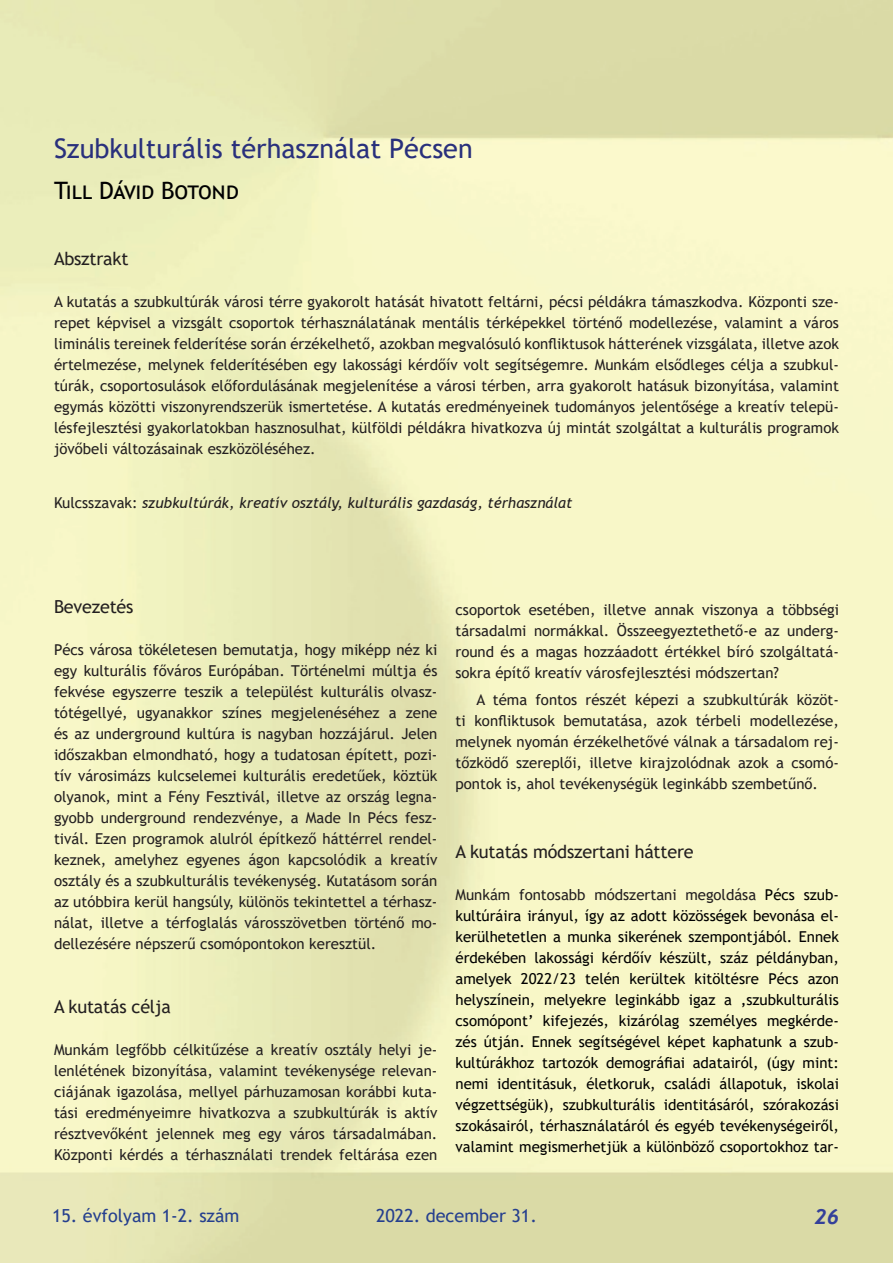
<style>
.page{position:relative;width:893px;height:1263px;background:#fff}
.page>*{position:absolute;margin:0;border:0;box-sizing:border-box;transform-origin:0 0}
.Címsor_1{font:27px "Trebuchet MS";color:#29307c}
.Címsor_1-2{font:24px "Trebuchet MS";letter-spacing:-.01em;color:#000001}
.t1{font:italic 700 21px "Trebuchet";color:#34409a}
.Címsor2{font:18px "Trebuchet MS";letter-spacing:-.01em;color:#231f20}
.t2{font:18px "Trebuchet MS";color:#253f8e}
.első_bekezdés{font:15px/21px "Trebuchet MS";color:#231f20;text-align:justify}
.első_bekezdés-2{font:15px/21px "Trebuchet MS";color:#000;text-align:justify}
.első_bekezdés-3{font:italic 15px "Trebuchet MS";color:#231f20}
.s1{font-style:normal}
.s2{color:#231f20}
.s3{font-family:"Lucida Bright";font-weight:400;font-style:normal;font-size:18px;color:#231f20}
</style>
<div class="page">
<p class="Címsor_1" style="left:54px;top:132px;width:420px">Szubkulturális térhasználat Pécsen</p>
<p class="Címsor_1-2" style="left:54px;top:175px;width:187px">Till Dávid Botond</p>
<p class="Címsor2" style="left:54px;top:248px;width:76px">Absztrakt</p>
<p class="első_bekezdés" style="left:54px;top:291px;width:786px">A kutatás a szubkultúrák városi térre gyakorolt hatását hivatott feltárni, pécsi példákra támaszkodva. Központi sze&shy;repet képvisel a vizsgált csoportok térhasználatának mentális térképekkel történő modellezése, valamint a város liminális tereinek felderítése során érzékelhető, azokban megvalósuló konfliktusok hátterének vizsgálata, illetve azok értelmezése, melynek felderítésében egy lakossági kérdőív volt segítségemre. Munkám elsődleges célja a szubkul&shy;túrák, csoportosulások előfordulásának megjelenítése a városi térben, arra gyakorolt hatásuk bizonyítása, valamint egymás közötti viszonyrendszerük ismertetése. A kutatás eredményeinek tudományos jelentősége a kreatív telepü&shy;lésfejlesztési gyakorlatokban hasznosulhat, külföldi példákra hivatkozva új mintát szolgáltat a kulturális programok jövőbeli változásainak eszközöléséhez.</p>
<p class="első_bekezdés-3" style="left:54px;top:494px;width:520px"><span class="s1">Kulcsszavak:</span> szubkultúrák, kreatív osztály, kulturális gazdaság, térhasználat</p>
<p class="Címsor2" style="left:54px;top:596px;width:81px">Bevezetés</p>
<p class="első_bekezdés" style="left:54px;top:639px;width:385px">Pécs városa tökéletesen bemutatja, hogy miképp néz ki egy kulturális főváros Európában. Történelmi múltja és fekvése egyszerre teszik a települést kulturális olvasz&shy;tótégellyé, ugyanakkor színes megjelenéséhez a zene és az underground kultúra is nagyban hozzájárul. Jelen időszakban elmondható, hogy a tudatosan épített, pozi&shy;tív városimázs kulcselemei kulturális eredetűek, köztük olyanok, mint a Fény Fesztivál, illetve az ország legna&shy;gyobb underground rendezvénye, a Made In Pécs fesz&shy;tivál. Ezen programok alulról építkező háttérrel rendel&shy;keznek, amelyhez egyenes ágon kapcsolódik a kreatív osztály és a szubkulturális tevékenység. Kutatásom során az utóbbira kerül hangsúly, különös tekintettel a térhasz&shy;nálat, illetve a térfoglalás városszövetben történő mo&shy;dellezésére népszerű csomópontokon keresztül.</p>
<p class="Címsor2" style="left:54px;top:995px;width:118px">A kutatás célja</p>
<p class="első_bekezdés" style="left:54px;top:1039px;width:385px">Munkám legfőbb célkitűzése a kreatív osztály helyi je&shy;lenlétének bizonyítása, valamint tevékenysége relevan&shy;ciájának igazolása, mellyel párhuzamosan korábbi kuta&shy;tási eredményeimre hivatkozva a szubkultúrák is aktív résztvevőként jelennek meg egy város társadalmában.<br>Központi kérdés a térhasználati trendek feltárása ezen</p>
<p class="első_bekezdés" style="left:455px;top:599px;width:385px">csoportok esetében, illetve annak viszonya a többségi társadalmi normákkal. Összeegyeztethető-e az underg&shy;round és a magas hozzáadott értékkel bíró szolgáltatá&shy;sokra építő kreatív városfejlesztési módszertan?</p>
<p class="első_bekezdés" style="left:455px;top:689px;width:385px;text-indent:21px">A téma fontos részét képezi a szubkultúrák közöt&shy;ti konfliktusok bemutatása, azok térbeli modellezése, melynek nyomán érzékelhetővé válnak a társadalom rej&shy;tőzködő szereplői, illetve kirajzolódnak azok a csomó&shy;pontok is, ahol tevékenységük leginkább szembetűnő.</p>
<p class="Címsor2" style="left:455px;top:840px;width:240px">A kutatás módszertani háttere</p>
<p class="első_bekezdés-2" style="left:455px;top:884px;width:385px"><span class="s2">Munkám fontosabb módszertani megoldása</span> Pécs szub&shy;kultúráira irányul, így az adott közösségek bevonása el&shy;kerülhetetlen a munka sikerének szempontjából. Ennek érdekében lakossági kérdőív készült, száz példányban, amelyek 2022/23 telén kerültek kitöltésre Pécs azon helyszínein, melyekre leginkább igaz a ‚szubkulturális csomópont’ kifejezés, kizárólag személyes megkérde&shy;zés útján. Ennek segítségével képet kaphatunk a szub&shy;kultúrákhoz tartozók demográfiai adatairól, (úgy mint: nemi identitásuk, életkoruk, családi állapotuk, iskolai végzettségük), szubkulturális identitásáról, szórakozási szokásairól, térhasználatáról és egyéb tevékenységeiről, valamint megismerhetjük a különböző csoportokhoz tar-</p>
<p class="t2" style="left:52px;top:1204px;width:189px">15. évfolyam 1-2. szám</p>
<p class="t2" style="left:376px;top:1204px;width:162px">2022. december 31.</p>
<h3 class="t1" style="left:814px;top:1204px;width:26px">26<span class="s3">26</span></h3>
</div>
